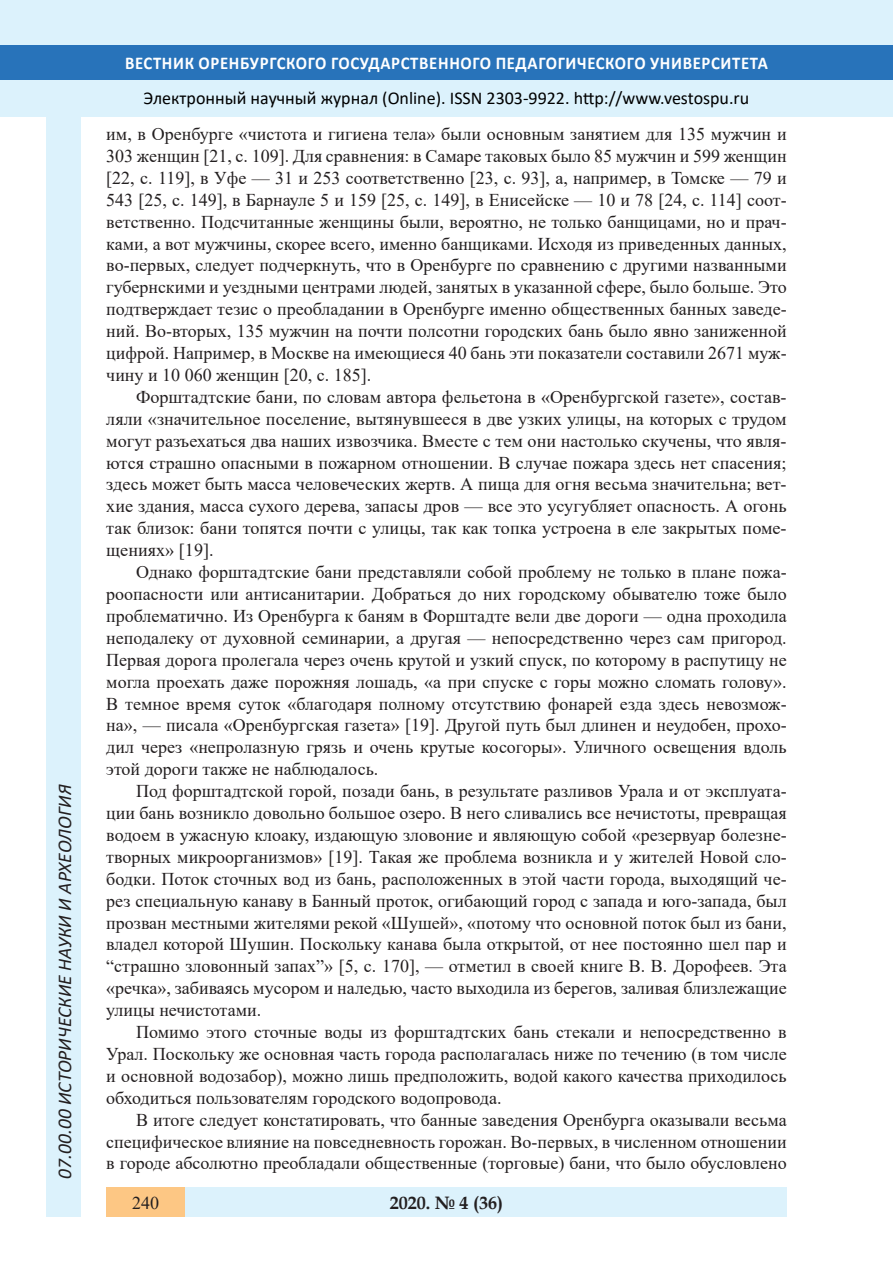
<style>
.page{position:relative;width:893px;height:1263px;background:#fff}
.page>*{position:absolute;margin:0;border:0;box-sizing:border-box;transform-origin:0 0}
.t1{font:italic 19.5px "Calibri";color:#231f20}
.Стиль2{font:18px/21.9px "Times New Roman";color:#231f20;text-align:justify}
.t2{font:18px "Calibri";color:#000}
.t3{font:700 18px "Calibri";letter-spacing:.04em;color:#fff;scale:.93 1}
.t4{font:700 18px "Book Antiqua";color:#231f20}
</style>
<div class="page">
<div style="left:0;top:0;width:893px;height:116px;background:#dcf2fc"></div>
<div style="left:0;top:45px;width:893px;height:34px;background:#2873ba"></div>
<div style="left:106px;top:1188px;width:681px;height:29px;background:#dcf2fc"></div>
<div style="left:106px;top:1188px;width:79px;height:29px;background:#fdc784"></div>
<div style="left:47px;top:116px;width:34px;height:1101px;background:#dcf2fc"></div>
<p class="t1" style="left:51px;top:1179px;width:395px;rotate:-90deg">07.00.00 ИСТОРИЧЕСКИЕ НАУКИ И АРХЕОЛОГИЯ</p>
<p class="t1" style="left:51px;top:1105px;width:206px;rotate:-90deg">БИОЛОГИЧЕСКИЕ НАУКИ</p>
<p class="t1" style="left:51px;top:1169px;width:11px;rotate:-90deg">3</p>
<p class="t3" style="left:125px;top:50px;width:693px">ВЕСТНИК ОРЕНБУРГСКОГО ГОСУДАРСТВЕННОГО ПЕДАГОГИЧЕСКОГО УНИВЕРСИТЕТА</p>
<p class="t2" style="left:144px;top:85px;width:607px">Электронный научный журнал (Online). ISSN 2303-9922. http://www.vestospu.ru</p>
<p class="t2" style="left:583px;top:85px;width:13px">t</p>
<p class="t2" style="left:583px;top:85px;width:13px">t</p>
<p class="Стиль2" style="left:106px;top:122px;width:682px">им, в Оренбурге «чистота и гигиена тела» были основным занятием для 135 мужчин и 303 женщин [21, с. 109]. Для сравнения: в Самаре таковых было 85 мужчин и 599 женщин [22, с. 119], в Уфе — 31 и 253 соответственно [23, с. 93], а, например, в Томске — 79 и 543 [25, с. 149], в Барнауле 5 и 159 [25, с. 149], в Енисейске — 10 и 78 [24, с. 114] соот&shy;ветственно. Подсчитанные женщины были, вероятно, не только банщицами, но и прач&shy;ками, а вот мужчины, скорее всего, именно банщиками. Исходя из приведенных данных, во-первых, следует подчеркнуть, что в Оренбурге по сравнению с другими названными губернскими и уездными центрами людей, занятых в указанной сфере, было больше. Это подтверждает тезис о преобладании в Оренбурге именно общественных банных заведе&shy;ний. Во-вторых, 135 мужчин на почти полсотни городских бань было явно заниженной цифрой. Например, в Москве на имеющиеся 40 бань эти показатели составили 2671 муж&shy;чину и 10 060 женщин [20, с. 185].</p>
<p class="Стиль2" style="left:106px;top:385px;width:682px;text-indent:30px">Форштадтские бани, по словам автора фельетона в «Оренбургской газете», состав&shy;ляли «значительное поселение, вытянувшееся в две узких улицы, на которых с трудом могут разъехаться два наших извозчика. Вместе с тем они настолько скучены, что явля&shy;ются страшно опасными в пожарном отношении. В случае пожара здесь нет спасения; здесь может быть масса человеческих жертв. А пища для огня весьма значительна; вет&shy;хие здания, масса сухого дерева, запасы дров — все это усугубляет опасность. А огонь так близок: бани топятся почти с улицы, так как топка устроена в еле закрытых поме&shy;щениях» [19].</p>
<p class="Стиль2" style="left:106px;top:560px;width:682px;text-indent:30px">Однако форштадтские бани представляли собой проблему не только в плане пожа&shy;роопасности или антисанитарии. Добраться до них городскому обывателю тоже было проблематично. Из Оренбурга к баням в Форштадте вели две дороги — одна проходила неподалеку от духовной семинарии, а другая — непосредственно через сам пригород.<br>Первая дорога пролегала через очень крутой и узкий спуск, по которому в распутицу не могла проехать даже порожняя лошадь, «а при спуске с горы можно сломать голову».<br>В темное время суток «благодаря полному отсутствию фонарей езда здесь невозмож&shy;на», — писала «Оренбургская газета» [19]. Другой путь был длинен и неудобен, прохо&shy;дил через «непролазную грязь и очень крутые косогоры». Уличного освещения вдоль этой дороги также не наблюдалось.</p>
<p class="Стиль2" style="left:106px;top:779px;width:682px;text-indent:30px">Под форштадтской горой, позади бань, в результате разливов Урала и от эксплуата&shy;ции бань возникло довольно большое озеро. В него сливались все нечистоты, превращая водоем в ужасную клоаку, издающую зловоние и являющую собой «резервуар болезне&shy;творных микроорганизмов» [19]. Такая же проблема возникла и у жителей Новой сло&shy;бодки. Поток сточных вод из бань, расположенных в этой части города, выходящий че&shy;рез специальную канаву в Банный проток, огибающий город с запада и юго-запада, был прозван местными жителями рекой «Шушей», «потому что основной поток был из бани, владел которой Шушин. Поскольку канава была открытой, от нее постоянно шел пар и “страшно зловонный запах”» [5, с. 170], — отметил в своей книге В. В. Дорофеев. Эта «речка», забиваясь мусором и наледью, часто выходила из берегов, заливая близлежащие улицы нечистотами.</p>
<p class="Стиль2" style="left:106px;top:1020px;width:682px;text-indent:30px">Помимо этого сточные воды из форштадтских бань стекали и непосредственно в Урал. Поскольку же основная часть города располагалась ниже по течению (в том числе и основной водозабор), можно лишь предположить, водой какого качества приходилось обходиться пользователям городского водопровода.</p>
<p class="Стиль2" style="left:106px;top:1108px;width:682px;text-indent:30px">В итоге следует констатировать, что банные заведения Оренбурга оказывали весьма специфическое влияние на повседневность горожан. Во-первых, в численном отношении в городе абсолютно преобладали общественные (торговые) бани, что было обусловлено</p>
<p class="t4" style="left:390px;top:1190px;width:115px">2020. № 4 (36)</p>
<p class="Стиль2" style="left:132px;top:1191px;width:28px">240</p>
<p class="t4" style="left:460px;top:1190px;width:10px">2</p>
<p class="t4" style="left:408px;top:1190px;width:19px">18</p>
<p class="t4" style="left:460px;top:1190px;width:39px">1 25</p>
</div>
